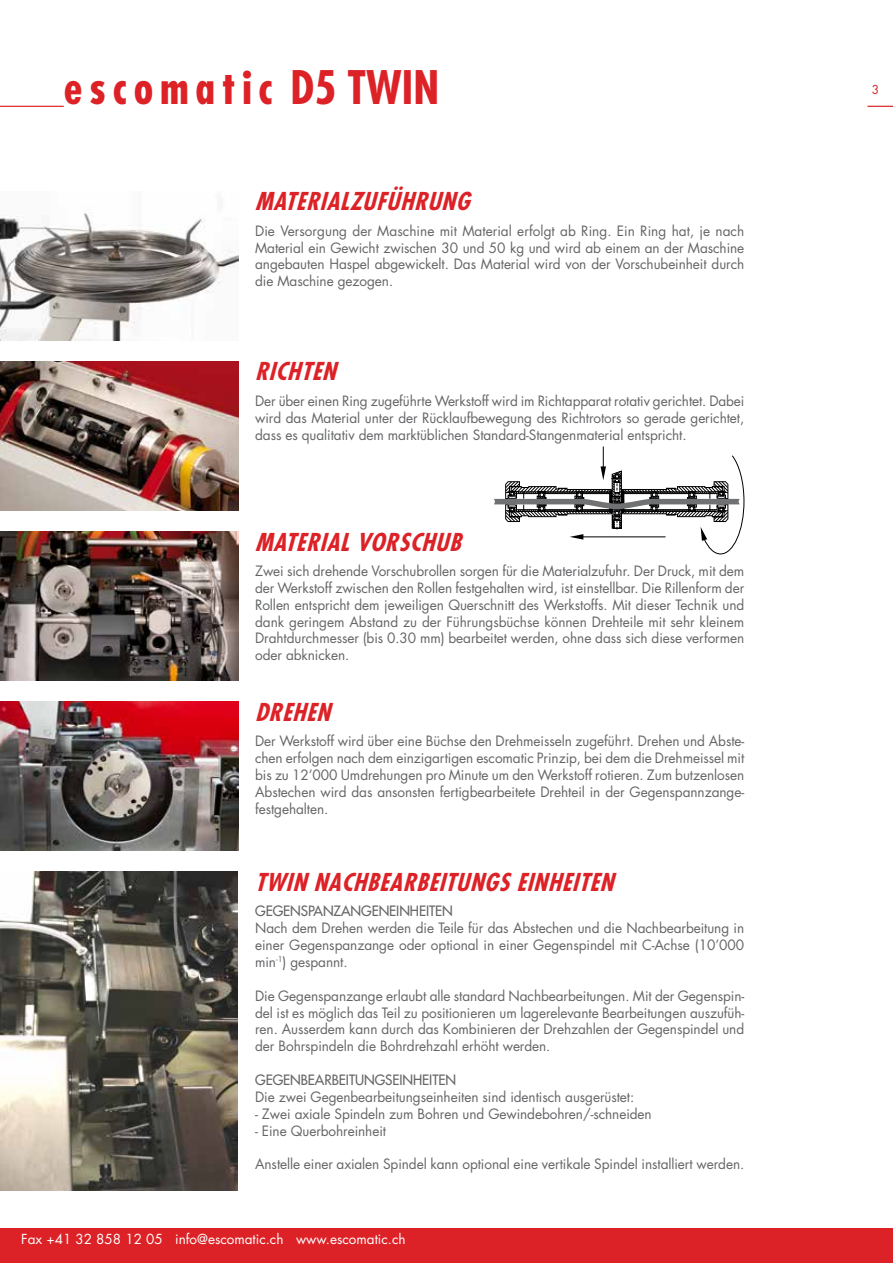
<style>
.page{position:relative;width:893px;height:1263px;background:#fff}
.page>*{position:absolute;margin:0;border:0;box-sizing:border-box;transform-origin:0 0}
.t1{font:700 condensed 45px "Futura";letter-spacing:.15em;color:#dc2227}
.t2{font:italic 700 condensed 24px "Futura";letter-spacing:.03em;color:#dc2227}
.t3{font:13.8px/16.8px "Futura";letter-spacing:-.005em;color:#646567;text-align:justify}
.t4{font:13.8px "Futura";letter-spacing:-.005em;color:#646567}
.t5{font:13.5px "Futura";color:#fff}
.t6{font:12px "Futura";color:#dc2227}
</style>
<div class="page">
<img style="left:0;top:213px;width:238px;height:127px">
<img style="left:0;top:361px;width:238px;height:149px">
<img style="left:0;top:531px;width:238px;height:149px">
<img style="left:0;top:702px;width:238px;height:148px">
<img style="left:0;top:872px;width:237px;height:319px">
<svg style="left:494px;top:446px;width:250px;height:108px"></svg>
<hr style="left:0;top:106px;width:64px;height:1px;background:#dc2328">
<svg style="left:867px;top:106px;width:26px;height:1px"></svg>
<div style="left:0;top:1229px;width:893px;height:34px;background:#dc2227"></div>
<h1 class="t1" style="left:64px;top:58px;width:377px">escomatic D5 TWIN</h1>
<h2 class="t2" style="left:255px;top:186px;width:216px">MATERIALZUFÜHRUNG</h2>
<p class="t3" style="left:255px;top:222px;width:491px">Die Versorgung der Maschine mit Material erfolgt ab Ring. Ein Ring hat, je nach Material ein Gewicht zwischen 30 und 50 kg und wird ab einem an der Maschine angebauten Haspel abgewickelt. Das Material wird von der Vorschubeinheit durch die Maschine gezogen.</p>
<h2 class="t2" style="left:255px;top:356px;width:82px">RICHTEN</h2>
<p class="t3" style="left:255px;top:392px;width:491px">Der über einen Ring zugeführte Werkstoff wird im Richtapparat rotativ gerichtet. Dabei wird das Material unter der Rücklaufbewegung des Richtrotors so gerade gerichtet, dass es qualitativ dem marktüblichen Standard-Stangenmaterial entspricht.</p>
<h2 class="t2" style="left:255px;top:526px;width:207px">MATERIAL VORSCHUB</h2>
<p class="t3" style="left:255px;top:562px;width:491px">Zwei sich drehende Vorschubrollen sorgen für die Materialzufuhr. Der Druck, mit dem der Werkstoff zwischen den Rollen festgehalten wird, ist einstellbar. Die Rillenform der Rollen entspricht dem jeweiligen Querschnitt des Werkstoffs. Mit dieser Technik und dank geringem Abstand zu der Führungsbüchse können Drehteile mit sehr kleinem Drahtdurchmesser (bis 0.30 mm) bearbeitet werden, ohne dass sich diese verformen oder abknicken.</p>
<h2 class="t2" style="left:255px;top:696px;width:76px">DREHEN</h2>
<p class="t3" style="left:255px;top:732px;width:491px">Der Werkstoff wird über eine Büchse den Drehmeisseln zugeführt. Drehen und Abste&shy;chen erfolgen nach dem einzigartigen escomatic Prinzip, bei dem die Drehmeissel mit bis zu 12’000 Umdrehungen pro Minute um den Werkstoff rotieren. Zum butzenlosen Abstechen wird das ansonsten fertigbearbeitete Drehteil in der Gegenspannzange&shy;festgehalten.</p>
<h2 class="t2" style="left:255px;top:866px;width:360px">TWIN NACHBEARBEITUNGS EINHEITEN</h2>
<p class="t4" style="left:255px;top:902px;width:199px">GEGENSPANZANGENEINHEITEN</p>
<p class="t3" style="left:255px;top:919px;width:491px">Nach dem Drehen werden die Teile für das Abstechen und die Nachbearbeitung in einer Gegenspanzange oder optional in einer Gegenspindel mit C-Achse (10’000 min<sup>-1</sup>) gespannt.</p>
<p class="t3" style="left:255px;top:987px;width:491px">Die Gegenspanzange erlaubt alle standard Nachbearbeitungen. Mit der Gegenspin&shy;del ist es möglich das Teil zu positionieren um lagerelevante Bearbeitungen auszufüh&shy;ren. Ausserdem kann durch das Kombinieren der Drehzahlen der Gegenspindel und der Bohrspindeln die Bohrdrehzahl erhöht werden.</p>
<p class="t4" style="left:255px;top:1071px;width:202px">GEGENBEARBEITUNGSEINHEITEN</p>
<p class="t3" style="left:255px;top:1088px;width:381px">Die zwei Gegenbearbeitungseinheiten sind identisch ausgerüstet:</p>
<p class="t3" style="left:255px;top:1105px;width:398px">- Zwei axiale Spindeln zum Bohren und Gewindebohren/-schneiden</p>
<p class="t3" style="left:255px;top:1122px;width:132px">- Eine Querbohreinheit</p>
<p class="t3" style="left:255px;top:1156px;width:491px">Anstelle einer axialen Spindel kann optional eine vertikale Spindel installiert werden.</p>
<p class="t5" style="left:21px;top:1229px;width:386px">Fax +41 32 858 12 05 info@escomatic.ch www.escomatic.ch</p>
<p class="t6" style="left:872px;top:82px;width:9px">3</p>
</div>
